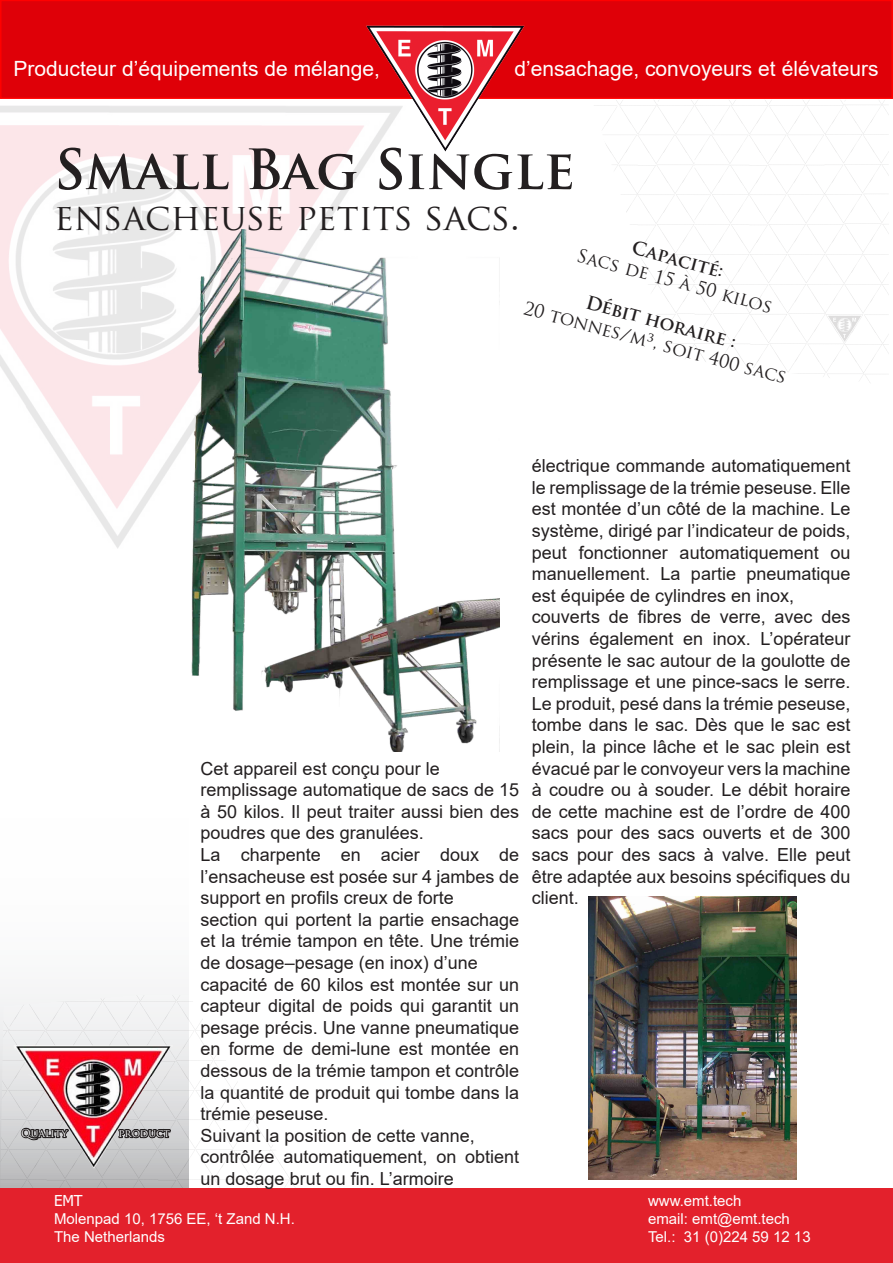
<style>
.page{position:relative;width:893px;height:1263px;background:#fff}
.page>*{position:absolute;margin:0;border:0;box-sizing:border-box;transform-origin:0 0}
.Kop_1{font:700 54px "Trajan Pro";color:#231f20}
.Kop_2{font:36px "Trajan Pro";color:#231f20}
.t1{font:21px "Arial";color:#fff}
.t2{font:18px/21.6px "Arial";color:#231f20;text-align:justify}
.hoofdstekst_arial_12{font:18px "Trajan Pro";color:#231f20}
.hoofdstekst_arial_12-2{font:700 18px "Trajan Pro";color:#231f20}
.t3{font:15px "Arial";color:#fff}
.t4{font:15px "Tahoma";color:#fff}
.t5{font:10.5px "Trajan Pro";color:#fff}
</style>
<div class="page">
<img style="left:594px;top:100px;width:295px;height:282px">
<img style="left:0;top:995px;width:295px;height:193px">
<div style="left:1px;top:0;width:891px;height:98px;background:#df0008"></div>
<div style="left:0;top:0;width:893px;height:99px;border:2px solid #f00"></div>
<img style="left:364px;top:0;width:163px;height:152px">
<img style="left:0;top:106px;width:410px;height:442px">
<div style="left:0;top:1188px;width:893px;height:75px;background:#e3212c"></div>
<img style="left:189px;top:229px;width:311px;height:523px">
<img style="left:588px;top:896px;width:208px;height:284px">
<img style="left:14px;top:1046px;width:158px;height:123px">
<svg style="left:20px;top:1118px;width:50px;height:30px"></svg>
<svg style="left:117px;top:1127px;width:55px;height:25px"></svg>
<p class="t1" style="left:14px;top:54px;width:368px">Producteur d’équipements de mélange,</p>
<p class="t1" style="left:514px;top:54px;width:366px">d’ensachage, convoyeurs et élévateurs</p>
<p class="Kop_1" style="left:54px;top:136px;width:522px">Small Bag Single</p>
<p class="Kop_2" style="left:54px;top:194px;width:467px">ENSACHEUSE PETITS SACS.</p>
<p class="t5" style="left:21px;top:1126px;width:48px">QUALITY</p>
<p class="t5" style="left:119px;top:1126px;width:53px">PRODUCT</p>
<p class="hoofdstekst_arial_12-2" style="left:635px;top:236px;width:95px;rotate:15deg">Capacité:</p>
<p class="hoofdstekst_arial_12" style="left:580px;top:244px;width:203px;rotate:15deg">SACS DE 15 À 50 KILOS</p>
<p class="hoofdstekst_arial_12-2" style="left:589px;top:291px;width:156px;rotate:15deg">Débit horaire :</p>
<p class="hoofdstekst_arial_12" style="left:528px;top:296px;width:272px;rotate:15deg">20 TONNES/M³, SOIT 400 SACS</p>
<p class="t2" style="left:201px;top:757px;width:241px">Cet appareil est conçu pour le</p>
<p class="t2" style="left:201px;top:779px;width:320px">remplissage automatique de sacs de 15 à 50 kilos. Il peut traiter aussi bien des poudres que des granulées.</p>
<p class="t2" style="left:201px;top:844px;width:320px">La charpente en acier doux de l’ensacheuse est posée sur 4 jambes de support en profils creux de forte</p>
<p class="t2" style="left:201px;top:908px;width:320px">section qui portent la partie ensachage et la trémie tampon en tête. Une trémie de dosage–pesage (en inox) d’une</p>
<p class="t2" style="left:201px;top:973px;width:320px">capacité de 60 kilos est montée sur un capteur digital de poids qui garantit un pesage précis. Une vanne pneumatique en forme de demi-lune est montée en dessous de la trémie tampon et contrôle la quantité de produit qui tombe dans la trémie peseuse.</p>
<p class="t2" style="left:201px;top:1124px;width:276px">Suivant la position de cette vanne,</p>
<p class="t2" style="left:201px;top:1146px;width:320px">contrôlée automatiquement, on obtient un dosage brut ou fin. L’armoire</p>
<p class="t2" style="left:532px;top:455px;width:320px">électrique commande automatiquement le remplissage de la trémie peseuse. Elle est montée d’un côté de la machine. Le système, dirigé par l’indicateur de poids, peut fonctionner automatiquement ou manuellement. La partie pneumatique est équipée de cylindres en inox,</p>
<p class="t2" style="left:532px;top:606px;width:320px">couverts de fibres de verre, avec des vérins également en inox. L’opérateur présente le sac autour de la goulotte de remplissage et une pince-sacs le serre.<br>Le produit, pesé dans la trémie peseuse, tombe dans le sac. Dès que le sac est plein, la pince lâche et le sac plein est évacué par le convoyeur vers la machine à coudre ou à souder. Le débit horaire de cette machine est de l’ordre de 400 sacs pour des sacs ouverts et de 300 sacs pour des sacs à valve. Elle peut être adaptée aux besoins spécifiques du client.</p>
<p class="t4" style="left:54px;top:1190px;width:30px">EMT</p>
<p class="t3" style="left:648px;top:1190px;width:95px">www.emt.tech</p>
<p class="t3" style="left:54px;top:1208px;width:242px">Molenpad 10, 1756 EE, ‘t Zand N.H.</p>
<p class="t3" style="left:648px;top:1208px;width:143px">email: emt@emt.tech</p>
<p class="t3" style="left:54px;top:1226px;width:112px">The Netherlands</p>
<p class="t3" style="left:648px;top:1226px;width:164px">Tel.: 31 (0)224 59 12 13</p>
</div>
